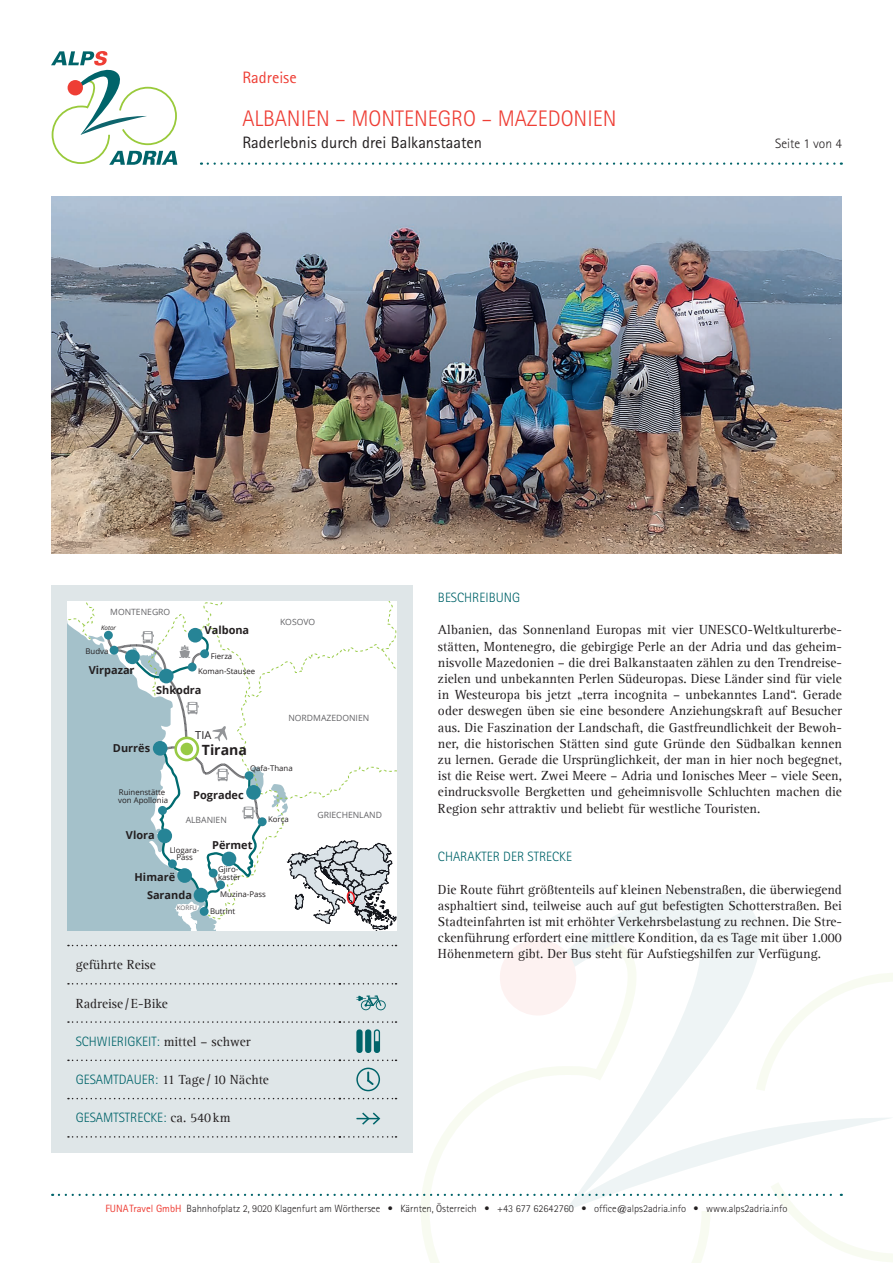
<style>
.page{position:relative;width:893px;height:1263px;background:#fff}
.page>*{position:absolute;margin:0;border:0;box-sizing:border-box;transform-origin:0 0}
.t1{font:300 22.5px "Rotis Sans Serif Std";color:#ee3e35}
.t2{font:16.5px "Rotis Sans Serif Std";color:#231f20}
.t3{font:16.5px "Rotis Sans Serif Std";color:#ee3e35}
.t4{font:700 14.1px "Open Sans";color:#231f20}
.t5{font:13.5px/16.2px "Agfa Rotis Serif";color:#231f20;text-align:justify}
.t6{font:300 13.5px "Rotis Sans Serif Std";color:#00646a}
.t7{font:300 13.5px "Rotis Sans Serif Std";color:#231f20}
.t8{font:700 10.95px "Open Sans";color:#231f20}
.t9{font:10.95px "Open Sans";color:#231f20}
.t10{font:300 10.5px "Rotis Sans Serif Std";color:#231f20}
.t11{font:8.55px "Open Sans";color:#636366}
.t12{font:7.8px/7.8px "Open Sans";color:#231f20}
.t13{font:6.3px "Open Sans";color:#636366}
.t14{font:italic 6.3px "Open Sans";color:#231f20}
.s1{font-family:"Agfa Rotis Serif";font-weight:400;color:#231f20}
.s2{font-family:"Rotis Sans Serif Std";font-weight:300;color:#00646a}
.s3{font-weight:400;color:#ee3e35}
</style>
<div class="page">
<svg style="left:421px;top:973px;width:472px;height:290px"></svg>
<svg style="left:519px;top:889px;width:328px;height:223px"></svg>
<div style="left:500px;top:939px;width:76px;height:76px;background:#fdf2f1;border-radius:50%"></div>
<svg style="left:208px;top:162px;width:634px;height:3px"></svg>
<svg style="left:51px;top:51px;width:126px;height:114px"></svg>
<img style="left:51px;top:197px;width:791px;height:356px">
<div style="left:51px;top:586px;width:361px;height:567px;background:#dfe6e8"></div>
<div style="left:67px;top:602px;width:40px;height:329px;background:#a4c1ca"></div>
<svg style="left:67px;top:602px;width:28px;height:37px"></svg>
<div style="left:104px;top:631px;width:9px;height:9px;background:#268496;border-radius:50%"></div>
<svg style="left:107px;top:602px;width:289px;height:329px;background:#e0e9ea"></svg>
<svg style="left:68px;top:945px;width:328px;height:1px"></svg>
<svg style="left:68px;top:983px;width:328px;height:1px"></svg>
<svg style="left:68px;top:1021px;width:328px;height:2px"></svg>
<svg style="left:68px;top:1059px;width:328px;height:2px"></svg>
<svg style="left:68px;top:1098px;width:328px;height:1px"></svg>
<svg style="left:356px;top:995px;width:30px;height:15px"></svg>
<div style="left:356px;top:1029px;width:7px;height:24px;background:#00646a;border-radius:3px"></div>
<div style="left:365px;top:1029px;width:6px;height:24px;background:#00646a;border-radius:3px"></div>
<svg style="left:374px;top:1029px;width:6px;height:24px"></svg>
<svg style="left:356px;top:1068px;width:24px;height:23px"></svg>
<svg style="left:59px;top:1112px;width:834px;height:99px"></svg>
<p class="t3" style="left:242px;top:68px;width:56px">Radreise</p>
<h1 class="t1" style="left:242px;top:106px;width:376px">ALBANIEN – MONTENEGRO – MAZEDONIEN</h1>
<p class="t2" style="left:242px;top:133px;width:241px">Raderlebnis durch drei Balkanstaaten</p>
<p class="t7" style="left:775px;top:136px;width:68px">Seite 1 von 4</p>
<p class="t11" style="left:110px;top:606px;width:62px">MONTENEGRO</p>
<p class="t14" style="left:101px;top:623px;width:17px">Kotor</p>
<p class="t8" style="left:205px;top:622px;width:46px">Valbona</p>
<p class="t12" style="left:198px;top:667px;width:59px">Koman-Stausee</p>
<p class="t12" style="left:86px;top:647px;width:24px">Budva</p>
<p class="t12" style="left:211px;top:652px;width:23px">Fierza</p>
<p class="t8" style="left:89px;top:662px;width:47px">Virpazar</p>
<p class="t8" style="left:156px;top:682px;width:47px">Shkodra</p>
<p class="t8" style="left:113px;top:740px;width:39px">Durrës</p>
<p class="t9" style="left:195px;top:727px;width:18px">TIA</p>
<p class="t4" style="left:202px;top:740px;width:47px">Tirana</p>
<p class="t11" style="left:280px;top:616px;width:37px">KOSOVO</p>
<p class="t11" style="left:288px;top:712px;width:82px">NORDMAZEDONIEN</p>
<p class="t12" style="left:250px;top:764px;width:44px">Qafa-Thana</p>
<p class="t12" style="left:118px;top:788px;width:51px">Ruinenstätte von Apollonia</p>
<p class="t8" style="left:126px;top:827px;width:30px">Vlora</p>
<p class="t8" style="left:193px;top:787px;width:52px">Pogradec</p>
<p class="t11" style="left:186px;top:814px;width:43px">ALBANIEN</p>
<p class="t8" style="left:212px;top:838px;width:42px">Përmet</p>
<p class="t12" style="left:170px;top:846px;width:31px;text-align:center">Llogara-<br>Pass</p>
<p class="t8" style="left:135px;top:869px;width:42px">Himarë</p>
<p class="t12" style="left:218px;top:865px;width:24px">Gjiro&shy;kastër</p>
<p class="t12" style="left:268px;top:815px;width:22px">Korça</p>
<p class="t8" style="left:147px;top:887px;width:46px">Saranda</p>
<p class="t13" style="left:177px;top:903px;width:22px">KORFU</p>
<p class="t12" style="left:220px;top:890px;width:47px">Muzina-Pass</p>
<p class="t12" style="left:210px;top:907px;width:27px">Butrint</p>
<p class="t5" style="left:76px;top:957px;width:82px">geführte Reise</p>
<p class="t5" style="left:76px;top:995px;width:94px">Radreise /E-Bike</p>
<p class="t6" style="left:76px;top:1033px;width:176px">SCHWIERIGKEIT: <span class="s1">mittel – schwer</span></p>
<p class="t5" style="left:76px;top:1072px;width:195px"><span class="s2">GESAMTDAUER:</span> 11 Tage /10 Nächte</p>
<p class="t6" style="left:76px;top:1110px;width:156px">GESAMTSTRECKE: <span class="s1">ca. 540km</span></p>
<p class="t11" style="left:317px;top:809px;width:66px">GRIECHENLAND</p>
<p class="t6" style="left:438px;top:590px;width:84px">BESCHREIBUNG</p>
<p class="t5" style="left:438px;top:622px;width:405px">Albanien, das Sonnenland Europas mit vier UNESCO-Weltkulturerbe&shy;stätten, Montenegro, die gebirgige Perle an der Adria und das geheim&shy;nisvolle Mazedonien – die drei Balkanstaaten zählen zu den Trendreise&shy;zielen und unbekannten Perlen Südeuropas. Diese Länder sind für viele in Westeuropa bis jetzt „terra incognita – unbekanntes Land“. Gerade oder deswegen üben sie eine besondere Anziehungskraft auf Besucher aus. Die Faszination der Landschaft, die Gastfreundlichkeit der Bewoh&shy;ner, die historischen Stätten sind gute Gründe den Südbalkan kennen zu lernen. Gerade die Ursprünglichkeit, der man in hier noch begegnet, ist die Reise wert. Zwei Meere – Adria und Ionisches Meer – viele Seen, eindrucksvolle Bergketten und geheimnisvolle Schluchten machen die Region sehr attraktiv und beliebt für westliche Touristen.</p>
<p class="t6" style="left:438px;top:849px;width:136px">CHARAKTER DER STRECKE</p>
<p class="t5" style="left:438px;top:881px;width:405px">Die Route führt größtenteils auf kleinen Nebenstraßen, die überwiegend asphaltiert sind, teilweise auch auf gut befestigten Schotterstraßen. Bei Stadteinfahrten ist mit erhöhter Verkehrsbelastung zu rechnen. Die Stre&shy;ckenführung erfordert eine mittlere Kondition, da es Tage mit über 1.000<br>Höhenmetern gibt. Der Bus steht für Aufstiegshilfen zur Verfügung.</p>
<p class="t10" style="left:105px;top:1202px;width:684px"><span class="s3">FUNATravel GmbH</span> Bahnhofplatz 2, 9020 Klagenfurt am Wörthersee • Kärnten, Österreich • +43 677 62642760 • office@alps2adria.info • www.alps2adria.info</p>
</div>
